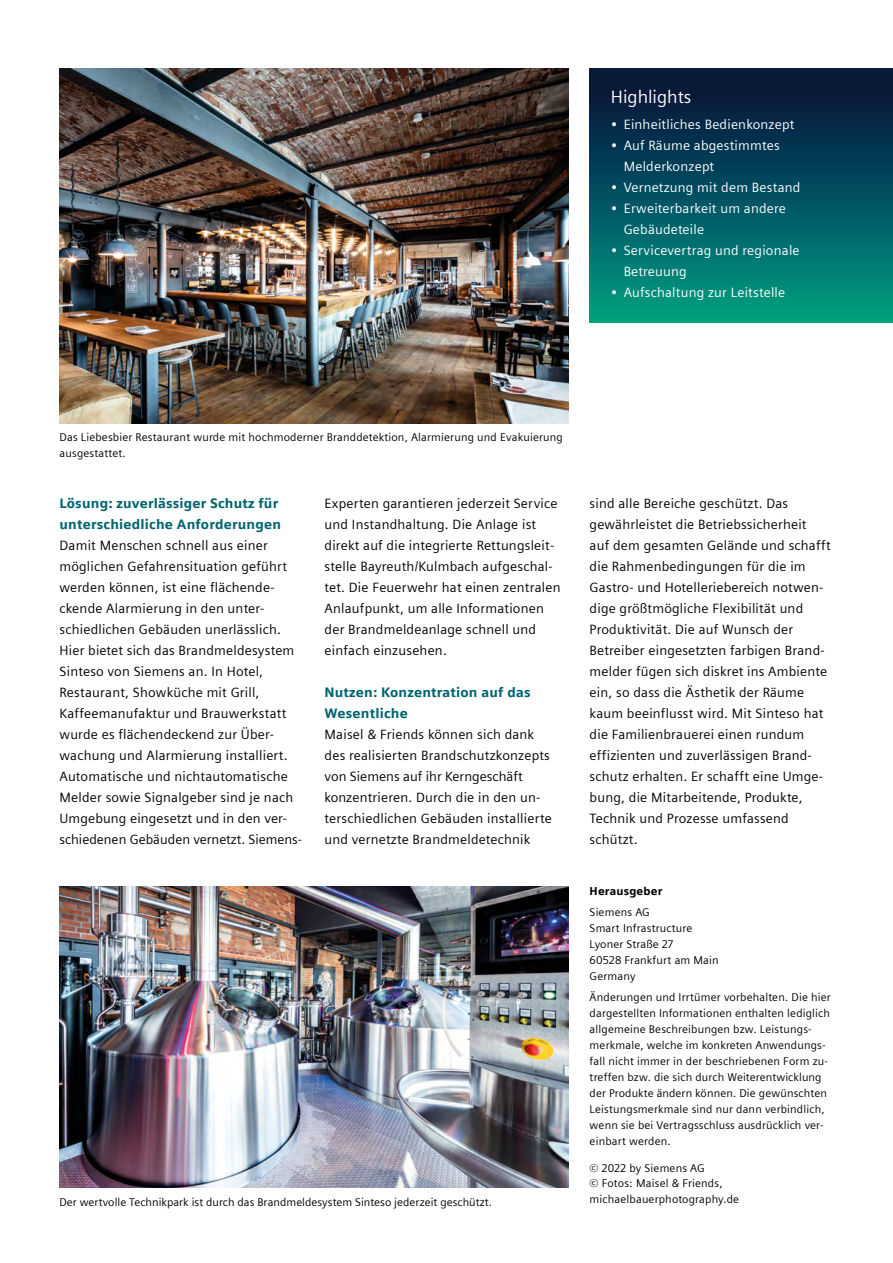
<style>
.page{position:relative;width:893px;height:1263px;background:#fff}
.page>*{position:absolute;margin:0;border:0;box-sizing:border-box;transform-origin:0 0}
.t1{font:18px "Siemens Sans";color:#fff}
.t2{font:13.5px/21px "Siemens Sans";letter-spacing:.015em;color:#000}
.t3{font:13.5px/21px "Siemens Sans";letter-spacing:.015em;color:#fff}
.t4{font:900 13.5px/21px "Siemens Sans";letter-spacing:.015em;color:#00656f}
.t5{font:11.25px/15.9px "Siemens Sans";letter-spacing:.015em;color:#000}
.t6{font:900 11.25px "Siemens Sans";letter-spacing:.015em;color:#000}
</style>
<div class="page">
<img style="left:60px;top:68px;width:508px;height:355px">
<img style="left:60px;top:886px;width:508px;height:301px">
<div style="left:590px;top:68px;width:303px;height:255px;background:linear-gradient(to bottom,#080a37,#009d84)"></div>
<h1 class="t1" style="left:611px;top:83px;width:82px">Highlights</h1>
<p class="t3" style="left:611px;top:113px;width:185px">• Einheitliches Bedienkonzept</p>
<p class="t3" style="left:624px;top:134px;width:158px;text-indent:-13px">• Auf Räume abgestimmtes<br>Melderkonzept</p>
<p class="t3" style="left:611px;top:176px;width:191px">• Vernetzung mit dem Bestand</p>
<p class="t3" style="left:624px;top:197px;width:164px;text-indent:-13px">• Erweiterbarkeit um andere<br>Gebäudeteile</p>
<p class="t3" style="left:624px;top:239px;width:177px;text-indent:-13px">• Servicevertrag und regionale<br>Betreuung</p>
<p class="t3" style="left:611px;top:281px;width:176px">• Aufschaltung zur Leitstelle</p>
<p class="t5" style="left:60px;top:429px;width:505px">Das Liebesbier Restaurant wurde mit hochmoderner Branddetektion, Alarmierung und Evakuierung ausgestattet.</p>
<p class="t4" style="left:60px;top:492px;width:223px">Lösung: zuverlässiger Schutz für unterschiedliche Anforderungen</p>
<p class="t2" style="left:60px;top:534px;width:244px">Damit Menschen schnell aus einer möglichen Gefahrensituation geführt werden können, ist eine flächende&shy;ckende Alarmierung in den unter&shy;schiedlichen Gebäuden unerlässlich.<br>Hier bietet sich das Brandmeldesystem Sinteso von Siemens an. In Hotel, Restaurant, Showküche mit Grill, Kaffeemanufaktur und Brauwerkstatt wurde es flächendeckend zur Über&shy;wachung und Alarmierung installiert.<br>Automatische und nichtautomatische Melder sowie Signalgeber sind je nach Umgebung eingesetzt und in den ver&shy;schiedenen Gebäuden vernetzt. Siemens-</p>
<p class="t2" style="left:325px;top:492px;width:237px">Experten garantieren jederzeit Service und Instandhaltung. Die Anlage ist direkt auf die integrierte Rettungsleit&shy;stelle Bayreuth/Kulmbach aufgeschal&shy;tet. Die Feuerwehr hat einen zentralen Anlaufpunkt, um alle Informationen der Brandmeldeanlage schnell und einfach einzusehen.</p>
<p class="t4" style="left:325px;top:681px;width:208px">Nutzen: Konzentration auf das<br>Wesentliche</p>
<p class="t2" style="left:325px;top:723px;width:229px">Maisel &amp; Friends können sich dank des realisierten Brandschutzkonzepts von Siemens auf ihr Kerngeschäft konzentrieren. Durch die in den un&shy;terschiedlichen Gebäuden installierte und vernetzte Brandmeldetechnik</p>
<p class="t5" style="left:60px;top:1193px;width:434px">Der wertvolle Technikpark ist durch das Brandmeldesystem Sinteso jederzeit geschützt.</p>
<p class="t2" style="left:590px;top:492px;width:243px">sind alle Bereiche geschützt. Das gewährleistet die Betriebssicherheit<br>auf dem gesamten Gelände und schafft die Rahmenbedingungen für die im Gastro- und Hotelleriebereich notwen&shy;dige größtmögliche Flexibilität und Produktivität. Die auf Wunsch der Betreiber eingesetzten farbigen Brand&shy;melder fügen sich diskret ins Ambiente ein, so dass die Ästhetik der Räume kaum beeinflusst wird. Mit Sinteso hat die Familienbrauerei einen rundum effizienten und zuverlässigen Brand&shy;schutz erhalten. Er schafft eine Umge&shy;bung, die Mitarbeitende, Produkte, Technik und Prozesse umfassend schützt.</p>
<p class="t6" style="left:590px;top:882px;width:74px">Herausgeber</p>
<p class="t5" style="left:590px;top:904px;width:131px">Siemens AG<br>Smart Infrastructure<br>Lyoner Straße 27<br>60528 Frankfurt am Main<br>Germany</p>
<p class="t5" style="left:590px;top:989px;width:243px">Änderungen und Irrtümer vorbehalten. Die hier dargestellten Informationen enthalten lediglich allgemeine Beschreibungen bzw. Leistungs&shy;merkmale, welche im konkreten Anwendungs&shy;fall nicht immer in der beschriebenen Form zu&shy;treffen bzw. die sich durch Weiterentwicklung der Produkte ändern können. Die gewünschten Leistungsmerkmale sind nur dann verbindlich, wenn sie bei Vertragsschluss ausdrücklich ver&shy;einbart werden.</p>
<p class="t5" style="left:590px;top:1159px;width:151px">© 2022 by Siemens AG<br>© Fotos: Maisel &amp; Friends, michaelbauerphotography.de</p>
</div>
